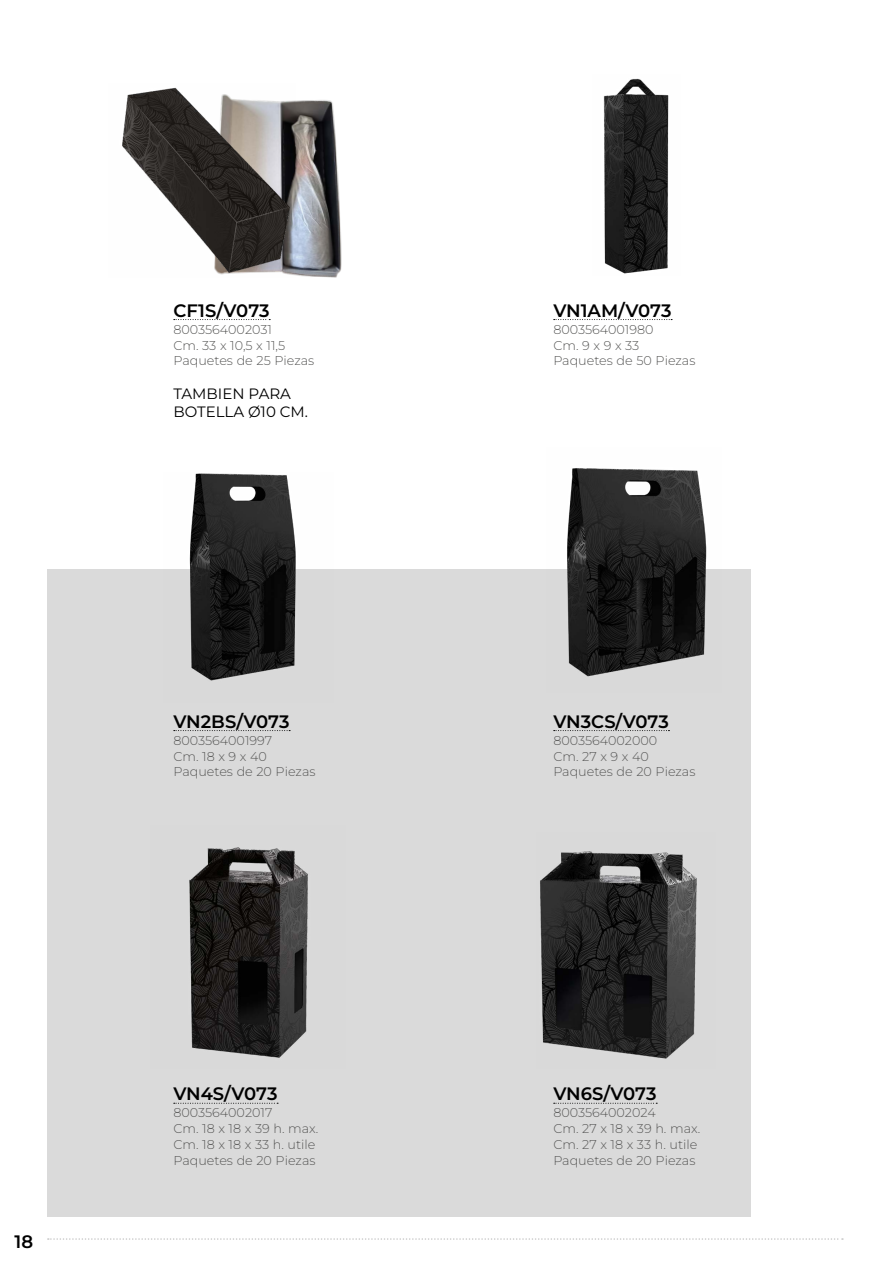
<style>
.page{position:relative;width:893px;height:1263px;background:#fff}
.page>*{position:absolute;margin:0;border:0;box-sizing:border-box;transform-origin:0 0}
.Normale{font:100 18px "Montserrat";letter-spacing:-.005em;color:#000}
.TITOLETTI{font:100 15px "Montserrat";color:#000}
.Normale-2{font:100 12.75px "Montserrat";color:#575756}
</style>
<div class="page">
<svg style="left:48px;top:1238px;width:795px;height:2px"></svg>
<div style="left:47px;top:569px;width:703px;height:647px;background:#dadada"></div>
<img style="left:189px;top:473px;width:107px;height:208px">
<img style="left:567px;top:468px;width:140px;height:209px">
<img style="left:603px;top:78px;width:66px;height:196px">
<img style="left:189px;top:847px;width:119px;height:211px">
<img style="left:540px;top:851px;width:157px;height:208px">
<img style="left:296px;top:100px;width:46px;height:178px">
<img style="left:122px;top:87px;width:174px;height:189px">
<svg style="left:554px;top:319px;width:118px;height:1px"></svg>
<svg style="left:554px;top:730px;width:115px;height:1px"></svg>
<svg style="left:174px;top:730px;width:116px;height:1px"></svg>
<svg style="left:554px;top:1103px;width:103px;height:1px"></svg>
<svg style="left:174px;top:1103px;width:104px;height:1px"></svg>
<svg style="left:174px;top:319px;width:96px;height:1px"></svg>
<h1 class="Normale" style="left:15px;top:1229px;width:20px">18</h1>
<p class="Normale" style="left:173px;top:298px;width:98px">CF1S/V073</p>
<p class="Normale-2" style="left:173px;top:321px;width:100px">8003564002031</p>
<p class="Normale-2" style="left:173px;top:337px;width:113px">Cm. 33 x 10,5 x 11,5</p>
<p class="Normale-2" style="left:173px;top:352px;width:142px">Paquetes de 25 Piezas</p>
<p class="TITOLETTI" style="left:173px;top:383px;width:119px">TAMBIEN PARA</p>
<p class="TITOLETTI" style="left:173px;top:401px;width:136px">BOTELLA Ø10 CM.</p>
<p class="Normale" style="left:173px;top:709px;width:118px">VN2BS/V073</p>
<p class="Normale-2" style="left:173px;top:732px;width:100px">8003564001997</p>
<p class="Normale-2" style="left:173px;top:747px;width:95px">Cm. 18 x 9 x 40</p>
<p class="Normale-2" style="left:173px;top:763px;width:144px">Paquetes de 20 Piezas</p>
<p class="Normale" style="left:173px;top:1082px;width:106px">VN4S/V073</p>
<p class="Normale-2" style="left:173px;top:1104px;width:101px">8003564002017</p>
<p class="Normale-2" style="left:173px;top:1120px;width:146px">Cm. 18 x 18 x 39 h. max.</p>
<p class="Normale-2" style="left:173px;top:1136px;width:144px">Cm. 18 x 18 x 33 h. utile</p>
<p class="Normale-2" style="left:173px;top:1152px;width:144px">Paquetes de 20 Piezas</p>
<p class="Normale" style="left:553px;top:298px;width:120px">VN1AM/V073</p>
<p class="Normale-2" style="left:553px;top:321px;width:102px">8003564001980</p>
<p class="Normale-2" style="left:553px;top:337px;width:88px">Cm. 9 x 9 x 33</p>
<p class="Normale-2" style="left:553px;top:352px;width:144px">Paquetes de 50 Piezas</p>
<p class="Normale" style="left:553px;top:709px;width:117px">VN3CS/V073</p>
<p class="Normale-2" style="left:553px;top:732px;width:105px">8003564002000</p>
<p class="Normale-2" style="left:553px;top:747px;width:97px">Cm. 27 x 9 x 40</p>
<p class="Normale-2" style="left:553px;top:763px;width:144px">Paquetes de 20 Piezas</p>
<p class="Normale" style="left:553px;top:1082px;width:105px">VN6S/V073</p>
<p class="Normale-2" style="left:553px;top:1104px;width:104px">8003564002024</p>
<p class="Normale-2" style="left:553px;top:1120px;width:148px">Cm. 27 x 18 x 39 h. max.</p>
<p class="Normale-2" style="left:553px;top:1136px;width:146px">Cm. 27 x 18 x 33 h. utile</p>
<p class="Normale-2" style="left:553px;top:1152px;width:144px">Paquetes de 20 Piezas</p>
</div>
